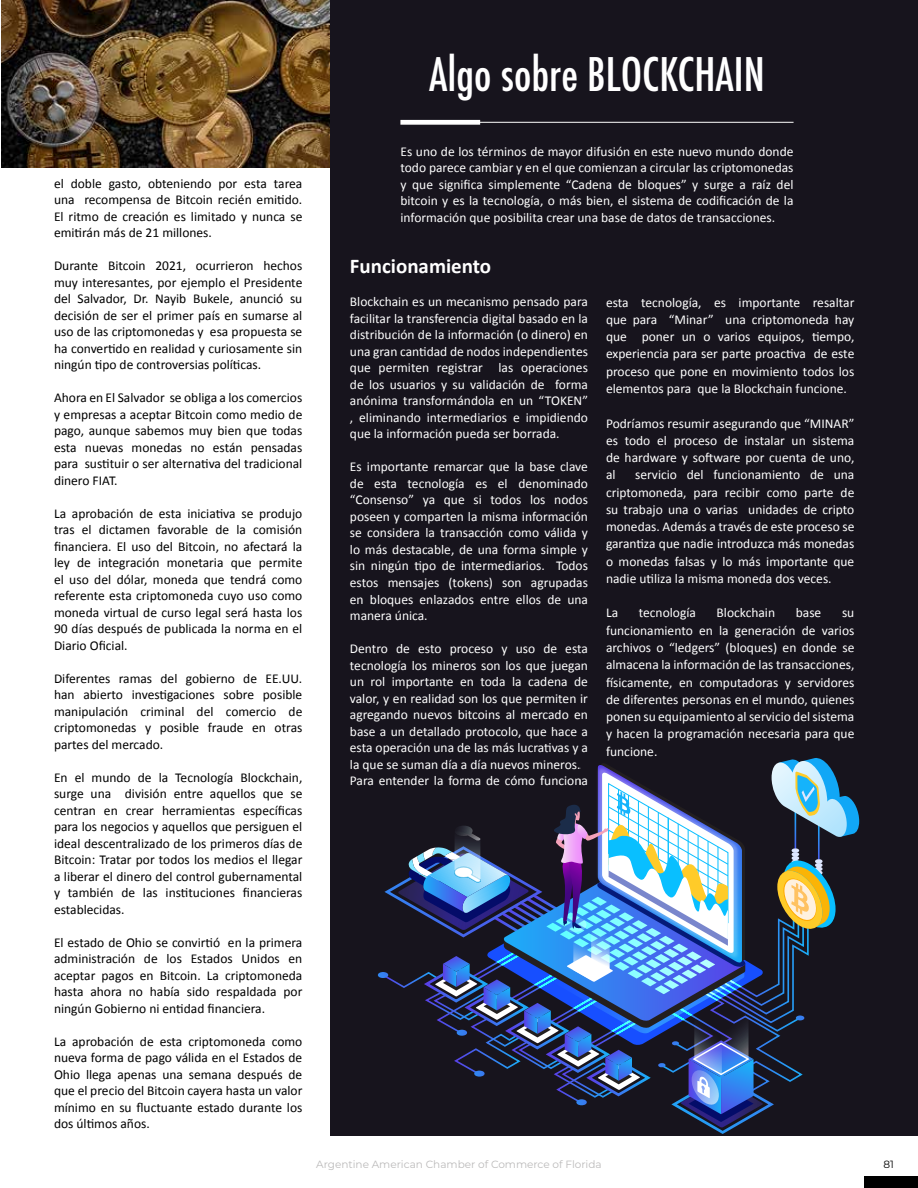
<style>
.page{position:relative;width:918px;height:1188px;background:#fff}
.page>*{position:absolute;margin:0;border:0;box-sizing:border-box;transform-origin:0 0}
.t1{font:500 condensed 45px "Futura";color:#fff}
.t2{font:700 21px "Calibri";color:#fff}
.t3{font:13.5px/16.5px "Calibri";color:#fff;text-align:justify}
.t4{font:13.5px/16.5px "Calibri";color:#000;text-align:justify}
.t5{font:10.5px "Montserrat";color:#bbbaba}
.t6{font:10.5px "Montserrat";color:#000}
</style>
<div class="page">
<div style="left:864px;top:1176px;width:54px;height:12px;background:#000"></div>
<img style="left:2px;top:0;width:328px;height:167px">
<div style="left:330px;top:0;width:588px;height:1135px;background:#17141d"></div>
<svg style="left:377px;top:758px;width:482px;height:376px"></svg>
<svg style="left:400px;top:120px;width:80px;height:5px"></svg>
<hr style="left:401px;top:122px;width:393px;height:1px;background:#fff">
<h1 class="t1" style="left:429px;top:46px;width:337px">Algo sobre BLOCKCHAIN</h1>
<p class="t4" style="left:54px;top:175px;width:250px">el doble gasto, obteniendo por esta tarea una recompensa de Bitcoin recién emitido.<br>El ritmo de creación es limitado y nunca se emitirán más de 21 millones.</p>
<p class="t4" style="left:54px;top:257px;width:250px">Durante Bitcoin 2021, ocurrieron hechos muy interesantes, por ejemplo el Presidente del Salvador, Dr. Nayib Bukele, anunció su decisión de ser el primer país en sumarse al uso de las criptomonedas y esa propuesta se ha convertido en realidad y curiosamente sin ningún tipo de controversias políticas.</p>
<p class="t4" style="left:54px;top:389px;width:250px">Ahora en El Salvador se obliga a los comercios y empresas a aceptar Bitcoin como medio de pago, aunque sabemos muy bien que todas esta nuevas monedas no están pensadas para sustituir o ser alternativa del tradicional dinero FIAT.</p>
<p class="t4" style="left:54px;top:505px;width:250px">La aprobación de esta iniciativa se produjo tras el dictamen favorable de la comisión financiera. El uso del Bitcoin, no afectará la ley de integración monetaria que permite el uso del dólar, moneda que tendrá como referente esta criptomoneda cuyo uso como moneda virtual de curso legal será hasta los 90 días después de publicada la norma en el Diario Oficial.</p>
<p class="t4" style="left:54px;top:670px;width:250px">Diferentes ramas del gobierno de EE.UU. han abierto investigaciones sobre posible manipulación criminal del comercio de criptomonedas y posible fraude en otras partes del mercado.</p>
<p class="t4" style="left:54px;top:769px;width:250px">En el mundo de la Tecnología Blockchain, surge una división entre aquellos que se centran en crear herramientas específicas para los negocios y aquellos que persiguen el ideal descentralizado de los primeros días de Bitcoin: Tratar por todos los medios el llegar a liberar el dinero del control gubernamental y también de las instituciones financieras establecidas.</p>
<p class="t4" style="left:54px;top:934px;width:250px">El estado de Ohio se convirtió en la primera administración de los Estados Unidos en aceptar pagos en Bitcoin. La criptomoneda hasta ahora no había sido respaldada por ningún Gobierno ni entidad financiera.</p>
<p class="t4" style="left:54px;top:1033px;width:250px">La aprobación de esta criptomoneda como nueva forma de pago válida en el Estados de Ohio llega apenas una semana después de que el precio del Bitcoin cayera hasta un valor mínimo en su fluctuante estado durante los dos últimos años.</p>
<p class="t3" style="left:400px;top:143px;width:395px">Es uno de los términos de mayor difusión en este nuevo mundo donde todo parece cambiar y en el que comienzan a circular las criptomonedas y que significa simplemente “Cadena de bloques” y surge a raíz del bitcoin y es la tecnología, o más bien, el sistema de codificación de la información que posibilita crear una base de datos de transacciones.</p>
<h2 class="t2" style="left:350px;top:253px;width:143px">Funcionamiento</h2>
<p class="t3" style="left:350px;top:294px;width:240px">Blockchain es un mecanismo pensado para facilitar la transferencia digital basado en la distribución de la información (o dinero) en una gran cantidad de nodos independientes que permiten registrar las operaciones de los usuarios y su validación de forma anónima transformándola en un “TOKEN” , eliminando intermediarios e impidiendo que la información pueda ser borrada.</p>
<p class="t3" style="left:350px;top:459px;width:240px">Es importante remarcar que la base clave de esta tecnología es el denominado “Consenso” ya que si todos los nodos poseen y comparten la misma información se considera la transacción como válida y lo más destacable, de una forma simple y sin ningún tipo de intermediarios. Todos estos mensajes (tokens) son agrupadas en bloques enlazados entre ellos de una manera única.</p>
<p class="t3" style="left:350px;top:640px;width:240px;text-align:left">Dentro de esto proceso y uso de esta tecnología los mineros son los que juegan un rol importante en toda la cadena de valor, y en realidad son los que permiten ir agregando nuevos bitcoins al mercado en base a un detallado protocolo, que hace a esta operación una de las más lucrativas y a la que se suman día a día nuevos mineros.<br>Para entender la forma de cómo funciona</p>
<p class="t3" style="left:606px;top:294px;width:250px;line-height:17.2px">esta tecnología, es importante resaltar que para “Minar” una criptomoneda hay que poner un o varios equipos, tiempo, experiencia para ser parte proactiva de este proceso que pone en movimiento todos los elementos para que la Blockchain funcione.</p>
<p class="t3" style="left:606px;top:414px;width:250px;line-height:17.2px">Podríamos resumir asegurando que “MINAR” es todo el proceso de instalar un sistema de hardware y software por cuenta de uno, al</p>
<p class="t3" style="left:606px;top:466px;width:250px;line-height:17.2px;text-indent:29px">servicio del funcionamiento de una criptomoneda, para recibir como parte de su trabajo una o varias unidades de cripto monedas. Además a través de este proceso se garantiza que nadie introduzca más monedas o monedas falsas y lo más importante que nadie utiliza la misma moneda dos veces.</p>
<p class="t3" style="left:606px;top:605px;width:14px">La</p>
<p class="t3" style="left:639px;top:605px;width:59px">tecnología</p>
<p class="t3" style="left:717px;top:605px;width:60px">Blockchain</p>
<p class="t3" style="left:796px;top:605px;width:27px">base</p>
<p class="t3" style="left:606px;top:604px;width:250px;line-height:17.2px;text-indent:236px">su funcionamiento en la generación de varios archivos o “ledgers” (bloques) en donde se almacena la información de las transacciones, físicamente, en computadoras y servidores de diferentes personas en el mundo, quienes ponen su equipamiento al servicio del sistema y hacen la programación necesaria para que funcione.</p>
<p class="t5" style="left:316px;top:1157px;width:287px">Argentine American Chamber of Commerce of Florida</p>
<p class="t6" style="left:883px;top:1157px;width:12px">81</p>
</div>
